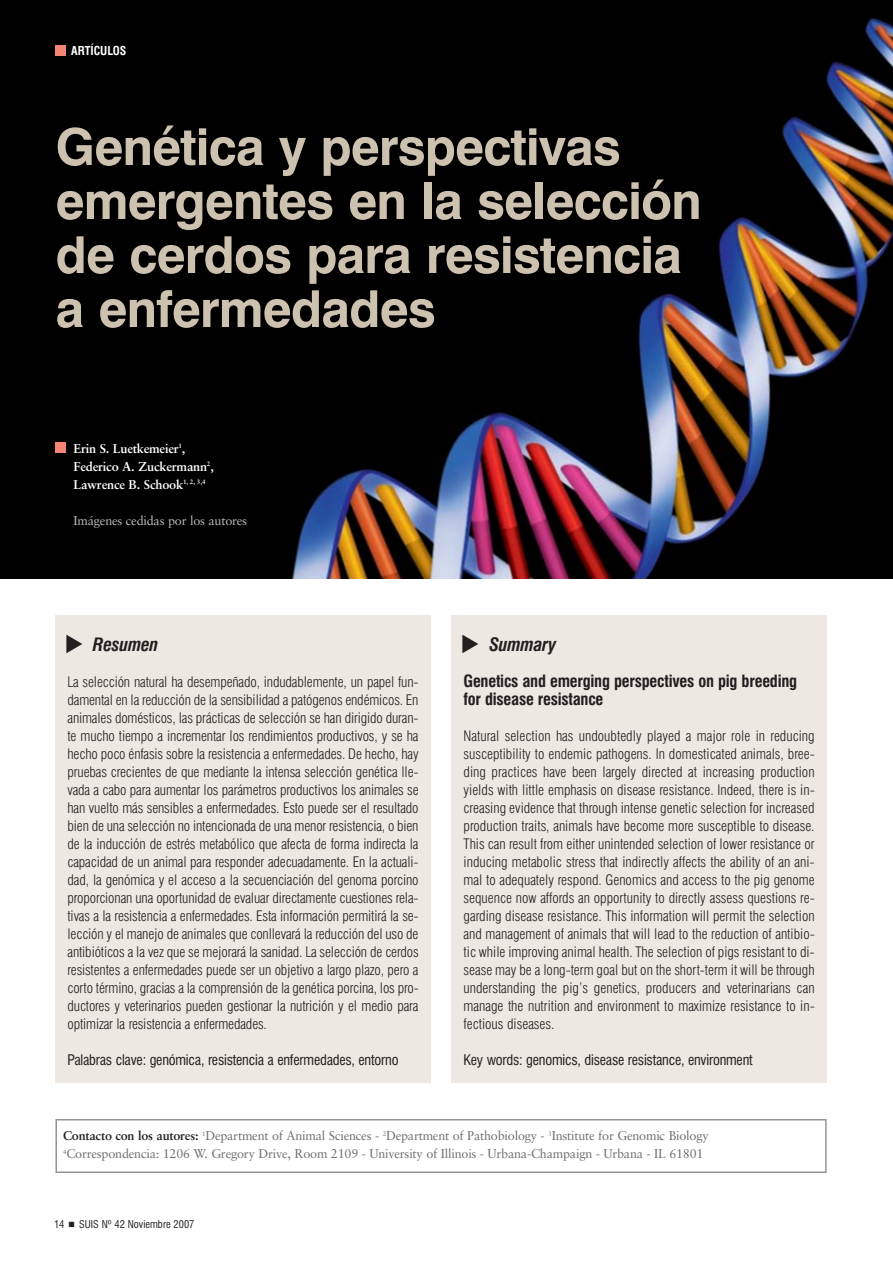
<style>
.page{position:relative;width:893px;height:1263px;background:#fff}
.page>*{position:absolute;margin:0;border:0;box-sizing:border-box;transform-origin:0 0}
.t1{font:700 51px/54px "Swiss 721 BT";letter-spacing:-.015em;color:#cdc1af}
.t2{font:italic 700 condensed 18px "Swiss 721 BT";letter-spacing:-.015em;color:#231f20}
.t3{font:700 condensed 16.5px/18px "Swiss 721 BT";letter-spacing:-.015em;color:#231f20}
.t4{font:300 condensed 14.25px/18px "Swiss 721 BT";letter-spacing:-.01em;color:#231f20;text-align:justify}
.t5{font:condensed 14.25px "Swiss 721 BT";letter-spacing:-.015em;color:#231f20}
.t6{font:12.75px/18px "Sabon";letter-spacing:-.015em;color:#6c6e70}
.t7{font:700 12.75px/18px "Sabon";letter-spacing:-.015em;color:#fff}
.t8{font:12.75px "Sabon";letter-spacing:-.015em;color:#bbbdbf}
.t9{font:700 condensed 12px "Swiss 721 BT";color:#fff}
.t10{font:condensed 10.5px "Swiss 721 BT";color:#231f20}
.s1{font-weight:700;color:#231f20}
</style>
<div class="page">
<div style="left:0;top:0;width:892px;height:579px;background:#000"></div>
<img style="left:292px;top:17px;width:600px;height:562px">
<div style="left:56px;top:45px;width:10px;height:11px;background:#f48473"></div>
<div style="left:56px;top:615px;width:374px;height:468px;background:#ede8e2"></div>
<div style="left:452px;top:615px;width:374px;height:468px;background:#ede8e2"></div>
<div style="left:56px;top:1119px;width:770px;height:54px;border:2px solid #939598"></div>
<div style="left:56px;top:442px;width:10px;height:11px;background:#f48473"></div>
<p class="t9" style="left:71px;top:45px;width:57px">ARTÍCULOS</p>
<h1 class="t1" style="left:56px;top:124px;width:648px">Genética y perspectivas emergentes en la selección de cerdos para resistencia a enfermedades</h1>
<p class="t7" style="left:73px;top:441px;width:142px">Erin S. Luetkemeier<sup>1</sup>,<br>Federico A. Zuckermann<sup>2</sup>,<br>Lawrence B. Schook<sup>1,</sup> <sup>2,</sup> <sup>3,4</sup></p>
<p class="t8" style="left:74px;top:515px;width:175px">Imágenes cedidas por los autores</p>
<p class="t2" style="left:93px;top:637px;width:67px">Resumen</p>
<p class="t4" style="left:68px;top:674px;width:353px">La selección natural ha desempeñado, indudablemente, un papel fun&shy;damental en la reducción de la sensibilidad a patógenos endémicos. En animales domésticos, las prácticas de selección se han dirigido duran&shy;te mucho tiempo a incrementar los rendimientos productivos, y se ha hecho poco énfasis sobre la resistencia a enfermedades. De hecho, hay pruebas crecientes de que mediante la intensa selección genética lle&shy;vada a cabo para aumentar los parámetros productivos los animales se han vuelto más sensibles a enfermedades. Esto puede ser el resultado bien de una selección no intencionada de una menor resistencia, o bien de la inducción de estrés metabólico que afecta de forma indirecta la capacidad de un animal para responder adecuadamente. En la actuali&shy;dad, la genómica y el acceso a la secuenciación del genoma porcino proporcionan una oportunidad de evaluar directamente cuestiones rela&shy;tivas a la resistencia a enfermedades. Esta información permitirá la se&shy;lección y el manejo de animales que conllevará la reducción del uso de antibióticos a la vez que se mejorará la sanidad. La selección de cerdos resistentes a enfermedades puede ser un objetivo a largo plazo, pero a corto término, gracias a la comprensión de la genética porcina, los pro&shy;ductores y veterinarios pueden gestionar la nutrición y el medio para optimizar la resistencia a enfermedades.</p>
<p class="t5" style="left:68px;top:1054px;width:333px">Palabras clave: genómica, resistencia a enfermedades, entorno</p>
<p class="t2" style="left:489px;top:637px;width:69px">Summary</p>
<p class="t3" style="left:464px;top:673px;width:335px">Genetics and emerging perspectives on pig breeding for disease resistance</p>
<p class="t4" style="left:464px;top:728px;width:353px">Natural selection has undoubtedly played a major role in reducing susceptibility to endemic pathogens. In domesticated animals, bree&shy;ding practices have been largely directed at increasing production yields with little emphasis on disease resistance. Indeed, there is in&shy;creasing evidence that through intense genetic selection for increased production traits, animals have become more susceptible to disease.<br>This can result from either unintended selection of lower resistance or inducing metabolic stress that indirectly affects the ability of an ani&shy;mal to adequately respond. Genomics and access to the pig genome sequence now affords an opportunity to directly assess questions re&shy;garding disease resistance. This information will permit the selection and management of animals that will lead to the reduction of antibio&shy;tic while improving animal health. The selection of pigs resistant to di&shy;sease may be a long-term goal but on the short-term it will be through understanding the pig’s genetics, producers and veterinarians can manage the nutrition and environment to maximize resistance to in&shy;fectious diseases.</p>
<p class="t5" style="left:464px;top:1054px;width:291px">Key words: genomics, disease resistance, environment</p>
<p class="t6" style="left:63px;top:1128px;width:647px"><span class="s1">Contacto con los autores:</span> <sup>1</sup>Department of Animal Sciences - <sup>2</sup>Department of Pathobiology - <sup>3</sup>Institute for Genomic Biology<br><sup>4</sup>Correspondencia: 1206 W. Gregory Drive, Room 2109 - University of Illinois - Urbana-Champaign - Urbana - IL 61801</p>
<p class="t10" style="left:54px;top:1220px;width:142px">14 ■ SUIS Nº 42 Noviembre 2007</p>
</div>
